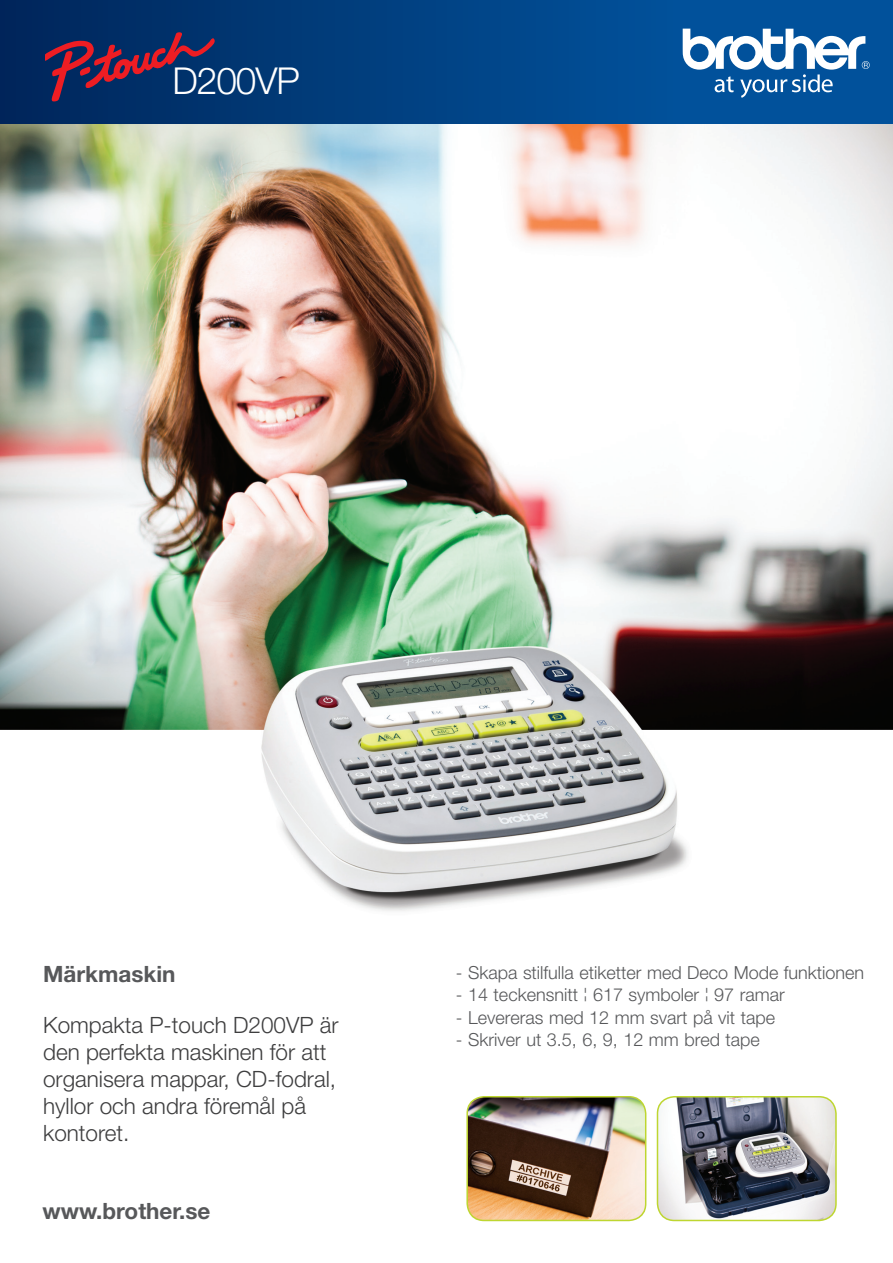
<style>
.page{position:relative;width:893px;height:1263px;background:#fff}
.page>*{position:absolute;margin:0;border:0;box-sizing:border-box;transform-origin:0 0}
.t1{font:300 37.2px "Helvetica Neue";letter-spacing:-.03em;color:#fff}
.t2{font:300 22.5px/27px "Helvetica Neue";color:#3e3e3f}
.t3{font:700 22.5px "Helvetica Neue";color:#57585a}
.t4{font:300 18px "Helvetica Neue";color:#57585a}
</style>
<div class="page">
<img style="left:0;top:123px;width:893px;height:1099px">
<div style="left:0;top:0;width:683px;height:123px;background:linear-gradient(to right,#00265a,#01529c)"></div>
<div style="left:683px;top:0;width:210px;height:123px;background:#01519b"></div>
<svg style="left:683px;top:29px;width:187px;height:69px"></svg>
<svg style="left:46px;top:33px;width:169px;height:68px;background:#332a58"></svg>
<img style="left:467px;top:1097px;width:179px;height:123px">
<div style="left:466px;top:1096px;width:180px;height:125px;border:2px solid #bed630;border-radius:17px"></div>
<img style="left:658px;top:1097px;width:178px;height:123px">
<div style="left:657px;top:1096px;width:180px;height:125px;border:2px solid #bed630;border-radius:17px"></div>
<h1 class="t1" style="left:173px;top:58px;width:129px">D200VP</h1>
<p class="t3" style="left:43px;top:960px;width:134px">Märkmaskin</p>
<p class="t2" style="left:43px;top:1010px;width:297px">Kompakta P-touch D200VP är den perfekta maskinen för att organisera mappar, CD-fodral, hyllor och andra föremål på kontoret.</p>
<p class="t3" style="left:43px;top:1197px;width:169px">www.brother.se</p>
<p class="t4" style="left:456px;top:961px;width:410px">- Skapa stilfulla etiketter med Deco Mode funktionen</p>
<p class="t4" style="left:456px;top:984px;width:330px">- 14 teckensnitt ¦ 617 symboler ¦ 97 ramar</p>
<p class="t4" style="left:456px;top:1006px;width:321px">- Levereras med 12 mm svart på vit tape</p>
<p class="t4" style="left:456px;top:1029px;width:305px">- Skriver ut 3.5, 6, 9, 12 mm bred tape</p>
</div>
